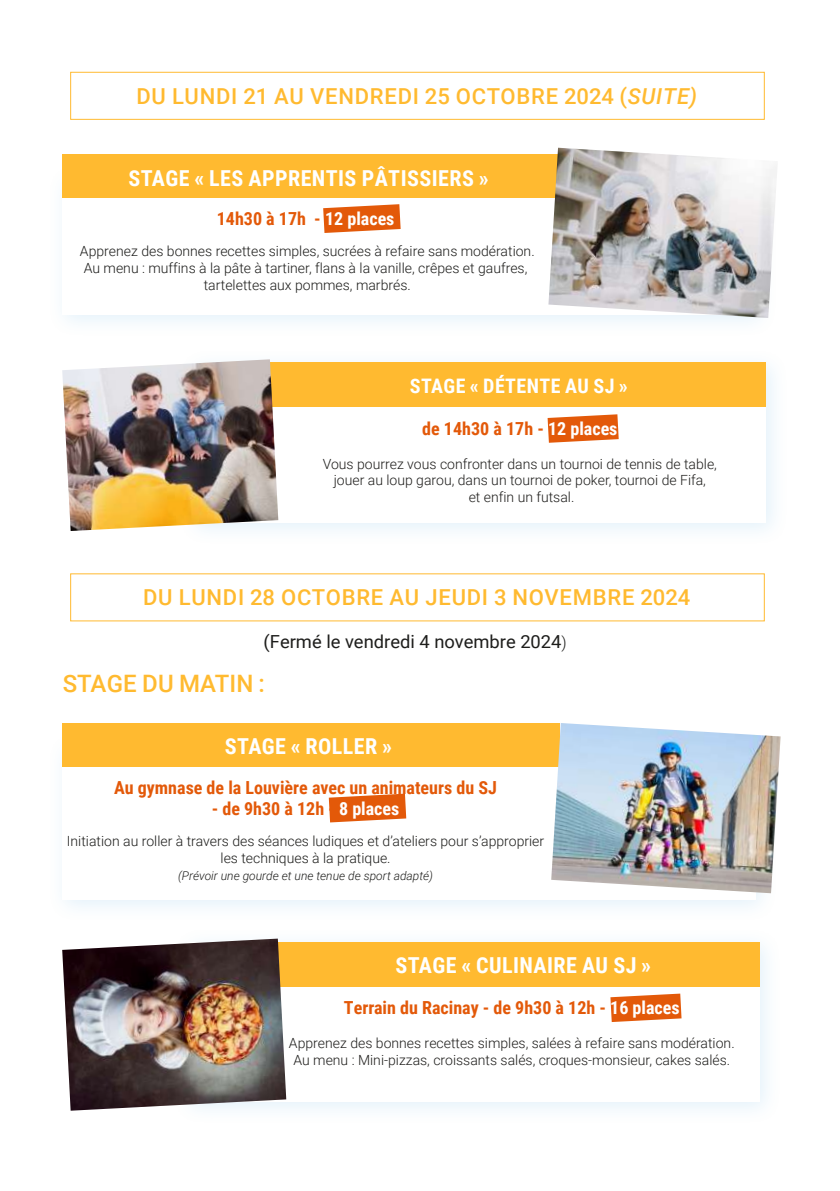
<style>
.page{position:relative;width:840px;height:1191px;background:#fff}
.page>*{position:absolute;margin:0;border:0;box-sizing:border-box;transform-origin:0 0}
.t1{font:500 24px "Roboto";letter-spacing:.005em;color:#ffba30}
.t2{font:500 22px "Roboto";letter-spacing:.035em;color:#ffba30}
.t3{font:700 22px "Roboto Condensed";letter-spacing:.02em;color:#feffff}
.t4{font:700 20px "Roboto Condensed";letter-spacing:.02em;color:#feffff}
.t5{font:700 18px "Roboto Condensed";color:#e35909}
.t6{font:18px "Roboto";color:#1d1d1b}
.t7{font:300 14px/16.8px "Roboto";color:#1d1d1b;text-align:center}
.t8{font:300 14px/16.8px "Roboto";color:#1f1e1c;text-align:center}
.t9{font:italic 300 12px "Roboto";color:#1d1d1b}
.s1{font-style:italic}
.s2{color:#fff}
.s3{font-weight:300;font-size:16px}
</style>
<div class="page">
<div style="left:171px;top:927px;width:611px;height:198px;background:#fafdfe"></div>
<div style="left:186px;top:942px;width:573px;height:160px;background:#fff"></div>
<svg style="left:610px;top:993px;width:71px;height:29px;background:#e7732f"></svg>
<div style="left:267px;top:942px;width:492px;height:44px;background:#ffba30"></div>
<img style="left:62px;top:938px;width:224px;height:172px">
<div style="left:178px;top:348px;width:611px;height:198px;background:#6ab7e7;opacity:.19"></div>
<div style="left:193px;top:363px;width:572px;height:160px;background:#fff"></div>
<svg style="left:547px;top:414px;width:71px;height:29px;background:#e77330"></svg>
<div style="left:243px;top:363px;width:522px;height:44px;background:#ffba30"></div>
<img style="left:62px;top:359px;width:216px;height:172px">
<div style="left:47px;top:731px;width:731px;height:191px;background:#6ab7e7;opacity:.19"></div>
<div style="left:62px;top:746px;width:693px;height:153px;background:#fff"></div>
<div style="left:62px;top:722px;width:497px;height:44px;background:#ffba30"></div>
<img style="left:551px;top:723px;width:229px;height:170px">
<svg style="left:328px;top:793px;width:78px;height:29px;background:#e77431"></svg>
<div style="left:47px;top:163px;width:731px;height:174px;background:#fafcfe"></div>
<div style="left:62px;top:178px;width:693px;height:137px;background:#fff"></div>
<div style="left:62px;top:154px;width:498px;height:44px;background:#ffba30"></div>
<img style="left:548px;top:148px;width:229px;height:170px">
<svg style="left:323px;top:204px;width:77px;height:29px;background:#e7722e"></svg>
<div style="left:70px;top:72px;width:694px;height:48px;border:1px solid #ffba30"></div>
<h2 class="t2" style="left:136px;top:80px;width:562px">DU LUNDI 21 AU VENDREDI 25 OCTOBRE 2024 (<span class="s1">SUITE)</span></h2>
<h2 class="t3" style="left:128px;top:162px;width:361px">STAGE « LES APPRENTIS PÂTISSIERS »</h2>
<p class="t5" style="left:217px;top:206px;width:179px">14h30 à 17h - <span class="s2">12 places</span></p>
<p class="t7" style="left:80px;top:242px;width:456px">Apprenez des bonnes recettes simples, sucrées à refaire sans modération.<br>Au menu : muffins à la pâte à tartiner, flans à la vanille, crêpes et gaufres, tartelettes aux pommes, marbrés.</p>
<h3 class="t4" style="left:410px;top:372px;width:219px">STAGE « DÉTENTE AU SJ »</h3>
<p class="t5" style="left:422px;top:416px;width:196px">de 14h30 à 17h - <span class="s2">12 places</span></p>
<p class="t8" style="left:322px;top:454px;width:395px">Vous pourrez vous confronter dans un tournoi de tennis de table, jouer au loup garou, dans un tournoi de poker, tournoi de Fifa,<br>et enfin un futsal.</p>
<h2 class="t2" style="left:143px;top:582px;width:548px">DU LUNDI 28 OCTOBRE AU JEUDI 3 NOVEMBRE 2024</h2>
<p class="t6" style="left:263px;top:628px;width:304px">(Fermé le vendredi 4 novembre 2024<span class="s3">)</span></p>
<h1 class="t1" style="left:63px;top:667px;width:203px">STAGE DU MATIN :</h1>
<h2 class="t3" style="left:225px;top:730px;width:168px">STAGE « ROLLER »</h2>
<p class="t5" style="left:114px;top:774px;width:384px">Au gymnase de la Louvière avec un animateurs du SJ</p>
<p class="t5" style="left:212px;top:796px;width:189px">- de 9h30 à 12h - <span class="s2">8 places</span></p>
<p class="t7" style="left:67px;top:832px;width:478px">Initiation au roller à travers des séances ludiques et d’ateliers pour s’approprier les techniques à la pratique.</p>
<p class="t9" style="left:178px;top:867px;width:256px">(Prévoir une gourde et une tenue de sport adapté)</p>
<h2 class="t3" style="left:395px;top:949px;width:257px">STAGE « CULINAIRE AU SJ »</h2>
<p class="t5" style="left:344px;top:995px;width:337px">Terrain du Racinay - de 9h30 à 12h - <span class="s2">16 places</span></p>
<p class="t8" style="left:289px;top:1034px;width:447px">Apprenez des bonnes recettes simples, salées à refaire sans modération.<br>Au menu : Mini-pizzas, croissants salés, croques-monsieur, cakes salés.</p>
</div>
